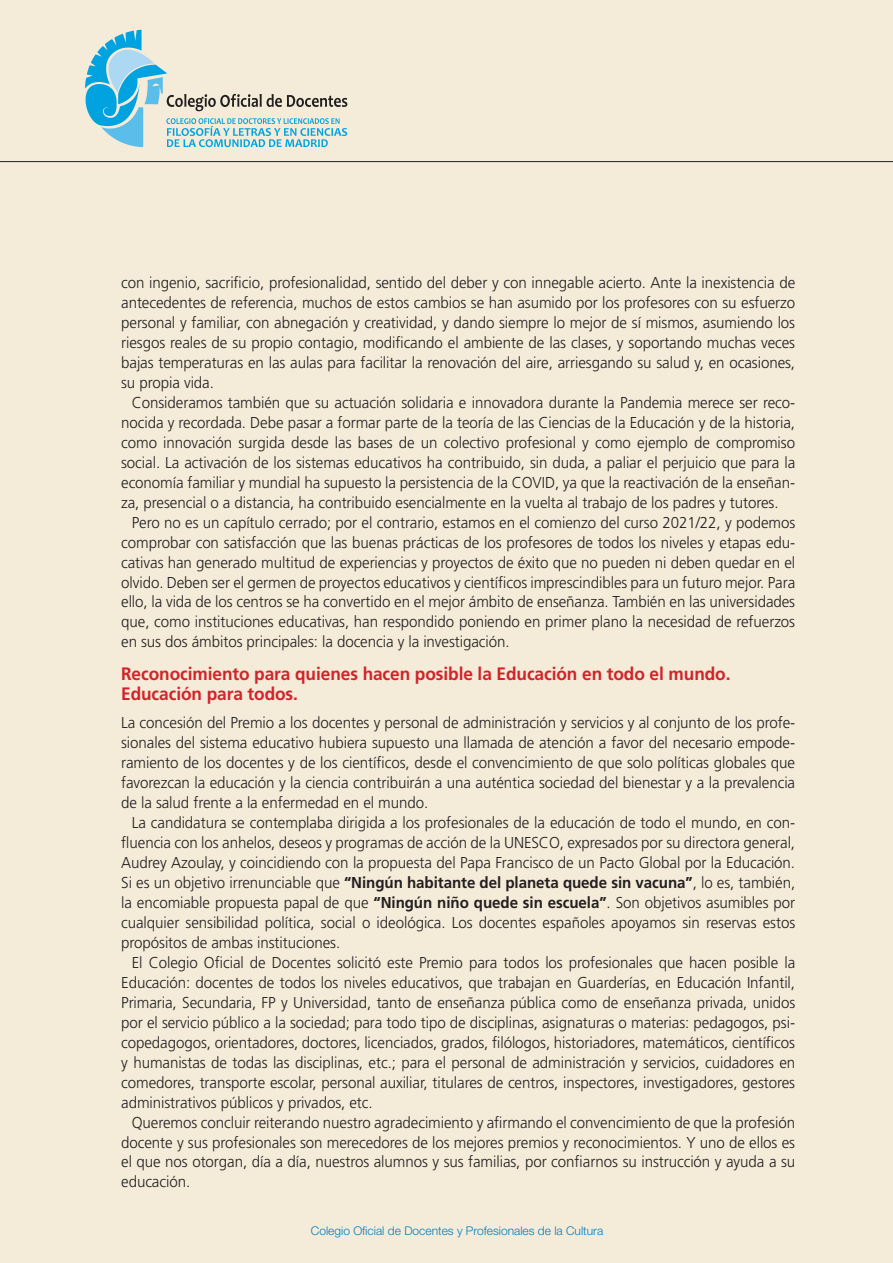
<style>
.page{position:relative;width:893px;height:1263px;background:#f4ebd8}
.page>*{position:absolute;margin:0;border:0;box-sizing:border-box;transform-origin:0 0}
.t1{font:700 18px/20px "Frutiger LT Std";letter-spacing:-.005em;color:#d1232a;scale:.96 1}
.t2{font:300 15.75px/20px "Frutiger LT Std";letter-spacing:-.005em;color:#231f20;text-align:justify;scale:.96 1}
.t3{font:300 12px "Helvetica Neue LT Std";color:#007fc1}
.s1{font-weight:700}
</style>
<div class="page">
<hr style="left:0;top:161px;width:893px;height:1px;background:#231f20">
<svg style="left:85px;top:30px;width:262px;height:117px"></svg>
<p class="t2" style="left:121px;top:273px;width:704px">con ingenio, sacrificio, profesionalidad, sentido del deber y con innegable acierto. Ante la inexistencia de antecedentes de referencia, muchos de estos cambios se han asumido por los profesores con su esfuerzo personal y familiar, con abnegación y creatividad, y dando siempre lo mejor de sí mismos, asumiendo los riesgos reales de su propio contagio, modificando el ambiente de las clases, y soportando muchas veces bajas temperaturas en las aulas para facilitar la renovación del aire, arriesgando su salud y, en ocasiones, su propia vida.</p>
<p class="t2" style="left:121px;top:393px;width:704px;text-indent:11px">Consideramos también que su actuación solidaria e innovadora durante la Pandemia merece ser reco&shy;nocida y recordada. Debe pasar a formar parte de la teoría de las Ciencias de la Educación y de la historia, como innovación surgida desde las bases de un colectivo profesional y como ejemplo de compromiso social. La activación de los sistemas educativos ha contribuido, sin duda, a paliar el perjuicio que para la economía familiar y mundial ha supuesto la persistencia de la COVID, ya que la reactivación de la enseñan&shy;za, presencial o a distancia, ha contribuido esencialmente en la vuelta al trabajo de los padres y tutores.</p>
<p class="t2" style="left:121px;top:512px;width:704px;text-indent:11px">Pero no es un capítulo cerrado; por el contrario, estamos en el comienzo del curso 2021/22, y podemos comprobar con satisfacción que las buenas prácticas de los profesores de todos los niveles y etapas edu&shy;cativas han generado multitud de experiencias y proyectos de éxito que no pueden ni deben quedar en el olvido. Deben ser el germen de proyectos educativos y científicos imprescindibles para un futuro mejor. Para ello, la vida de los centros se ha convertido en el mejor ámbito de enseñanza. También en las universidades que, como instituciones educativas, han respondido poniendo en primer plano la necesidad de refuerzos en sus dos ámbitos principales: la docencia y la investigación.</p>
<p class="t1" style="left:121px;top:664px;width:636px">Reconocimiento para quienes hacen posible la Educación en todo el mundo.<br>Educación para todos.</p>
<p class="t2" style="left:121px;top:713px;width:704px">La concesión del Premio a los docentes y personal de administración y servicios y al conjunto de los profe&shy;sionales del sistema educativo hubiera supuesto una llamada de atención a favor del necesario empode&shy;ramiento de los docentes y de los científicos, desde el convencimiento de que solo políticas globales que favorezcan la educación y la ciencia contribuirán a una auténtica sociedad del bienestar y a la prevalencia de la salud frente a la enfermedad en el mundo.</p>
<p class="t2" style="left:121px;top:813px;width:704px;text-indent:11px">La candidatura se contemplaba dirigida a los profesionales de la educación de todo el mundo, en con&shy;fluencia con los anhelos, deseos y programas de acción de la UNESCO, expresados por su directora general, Audrey Azoulay, y coincidiendo con la propuesta del Papa Francisco de un Pacto Global por la Educación.<br>Si es un objetivo irrenunciable que <span class="s1">“Ningún habitante del planeta quede sin vacuna”</span>, lo es, también, la encomiable propuesta papal de que <span class="s1">“Ningún niño quede sin escuela”</span>. Son objetivos asumibles por cualquier sensibilidad política, social o ideológica. Los docentes españoles apoyamos sin reservas estos propósitos de ambas instituciones.</p>
<p class="t2" style="left:121px;top:953px;width:704px;text-indent:11px">El Colegio Oficial de Docentes solicitó este Premio para todos los profesionales que hacen posible la Educación: docentes de todos los niveles educativos, que trabajan en Guarderías, en Educación Infantil, Primaria, Secundaria, FP y Universidad, tanto de enseñanza pública como de enseñanza privada, unidos por el servicio público a la sociedad; para todo tipo de disciplinas, asignaturas o materias: pedagogos, psi&shy;copedagogos, orientadores, doctores, licenciados, grados, filólogos, historiadores, matemáticos, científicos y humanistas de todas las disciplinas, etc.; para el personal de administración y servicios, cuidadores en comedores, transporte escolar, personal auxiliar, titulares de centros, inspectores, investigadores, gestores administrativos públicos y privados, etc.</p>
<p class="t2" style="left:121px;top:1112px;width:704px;text-indent:11px">Queremos concluir reiterando nuestro agradecimiento y afirmando el convencimiento de que la profesión docente y sus profesionales son merecedores de los mejores premios y reconocimientos. Y uno de ellos es el que nos otorgan, día a día, nuestros alumnos y sus familias, por confiarnos su instrucción y ayuda a su educación.</p>
<p class="t3" style="left:311px;top:1224px;width:294px">Colegio Oficial de Docentes y Profesionales de la Cultura</p>
</div>
